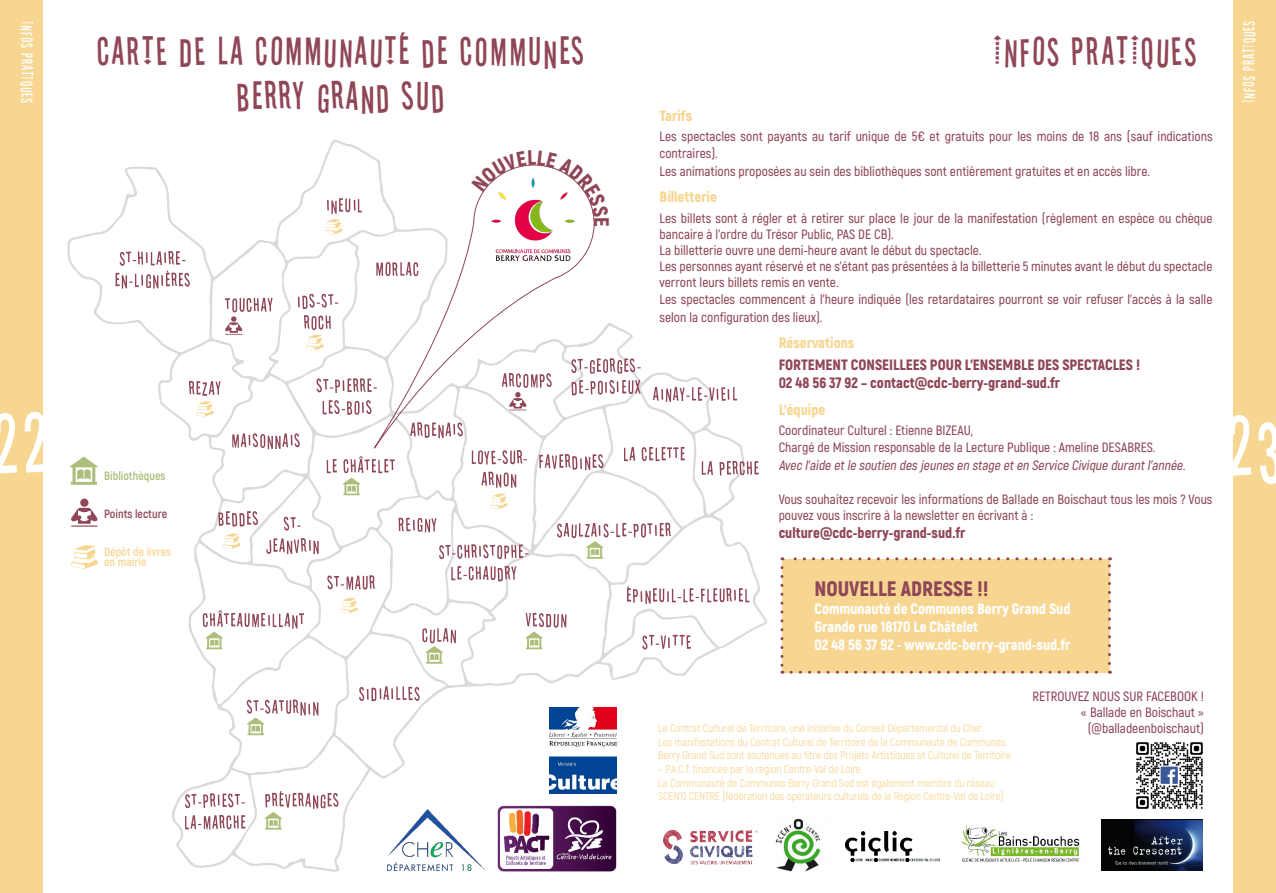
<style>
.page{position:relative;width:1276px;height:893px;background:#fff}
.page>*{position:absolute;margin:0;border:0;box-sizing:border-box;transform-origin:0 0}
.t1{font:37.2px/44.7px "Stereofidelic";letter-spacing:.07em;color:#8f4657;text-align:center}
.t2{font:900 21px "Akrobat";color:#8f4657}
.t3{font:900 15px/18px "Akrobat";color:#8f4657}
.t4{font:900 15px/18px "Akrobat";color:#fff}
.t5{font:900 15px "Akrobat";color:#f7d692}
.t6{font:15px "Stereofidelic";letter-spacing:.07em;color:#fff}
.t7{font:600 13.5px/16.2px "Akrobat";color:#8f4657}
.t8{font:italic 600 13.5px "Akrobat";color:#8f4657}
.t9{font:700 12px/10.5px "Akrobat";color:#f7d692}
.t10{font:700 12px "Akrobat";color:#abbe7a}
.t11{font:700 12px "Akrobat";color:#8f4657}
.t12{font:11.25px/13.5px "Akrobat";letter-spacing:-.01em;color:#f7d692}
</style>
<div class="page">
<div style="left:0;top:0;width:43px;height:893px;background:#f7d692"></div>
<div style="left:1233px;top:0;width:43px;height:893px;background:#f7d692"></div>
<svg style="left:67px;top:140px;width:700px;height:732px"></svg>
<svg style="left:70px;top:457px;width:28px;height:28px"></svg>
<div style="left:80px;top:499px;width:8px;height:8px;background:#8f4657;border-radius:50%"></div>
<svg style="left:71px;top:508px;width:27px;height:19px"></svg>
<img style="left:549px;top:707px;width:67px;height:86px">
<img style="left:387px;top:809px;width:99px;height:62px">
<img style="left:496px;top:804px;width:121px;height:68px">
<img style="left:775px;top:818px;width:46px;height:53px">
<img style="left:1101px;top:820px;width:101px;height:50px">
<img style="left:961px;top:825px;width:119px;height:38px">
<img style="left:661px;top:826px;width:96px;height:41px">
<img style="left:845px;top:832px;width:95px;height:30px">
<svg style="left:71px;top:545px;width:27px;height:24px"></svg>
<svg style="left:223px;top:533px;width:17px;height:16px"></svg>
<svg style="left:340px;top:598px;width:18px;height:15px"></svg>
<svg style="left:373px;top:164px;width:222px;height:287px"></svg>
<img style="left:486px;top:227px;width:93px;height:38px">
<img style="left:1136px;top:742px;width:67px;height:67px">
<div style="left:782px;top:559px;width:327px;height:113px;background:#f7d692"></div>
<svg style="left:780px;top:568px;width:3px;height:106px"></svg>
<svg style="left:791px;top:671px;width:319px;height:3px"></svg>
<svg style="left:1108px;top:557px;width:3px;height:106px"></svg>
<svg style="left:782px;top:557px;width:318px;height:3px"></svg>
<svg style="left:451px;top:566px;width:65px;height:15px"></svg>
<svg style="left:525px;top:613px;width:41px;height:36px"></svg>
<svg style="left:422px;top:628px;width:34px;height:36px"></svg>
<svg style="left:702px;top:461px;width:56px;height:14px"></svg>
<svg style="left:624px;top:447px;width:61px;height:14px"></svg>
<svg style="left:571px;top:358px;width:69px;height:16px"></svg>
<svg style="left:481px;top:472px;width:35px;height:37px"></svg>
<svg style="left:472px;top:450px;width:55px;height:14px"></svg>
<svg style="left:502px;top:373px;width:50px;height:38px"></svg>
<svg style="left:327px;top:456px;width:68px;height:39px"></svg>
<svg style="left:327px;top:575px;width:48px;height:15px"></svg>
<svg style="left:264px;top:791px;width:74px;height:39px"></svg>
<svg style="left:185px;top:815px;width:60px;height:15px"></svg>
<svg style="left:284px;top:517px;width:16px;height:14px"></svg>
<svg style="left:218px;top:511px;width:40px;height:15px"></svg>
<svg style="left:376px;top:262px;width:42px;height:14px"></svg>
<svg style="left:304px;top:315px;width:27px;height:35px"></svg>
<svg style="left:225px;top:298px;width:48px;height:37px"></svg>
<svg style="left:189px;top:381px;width:32px;height:36px"></svg>
<svg style="left:116px;top:251px;width:74px;height:38px"></svg>
<svg style="left:325px;top:198px;width:37px;height:36px"></svg>
<svg style="left:298px;top:294px;width:40px;height:15px"></svg>
<svg style="left:316px;top:378px;width:61px;height:15px"></svg>
<svg style="left:323px;top:400px;width:48px;height:15px"></svg>
<svg style="left:410px;top:422px;width:53px;height:16px"></svg>
<svg style="left:571px;top:380px;width:69px;height:15px"></svg>
<svg style="left:653px;top:387px;width:84px;height:15px"></svg>
<svg style="left:557px;top:523px;width:114px;height:36px"></svg>
<svg style="left:627px;top:586px;width:122px;height:18px"></svg>
<svg style="left:642px;top:635px;width:49px;height:14px"></svg>
<svg style="left:439px;top:544px;width:89px;height:15px"></svg>
<svg style="left:398px;top:518px;width:38px;height:14px"></svg>
<svg style="left:266px;top:538px;width:53px;height:16px"></svg>
<svg style="left:203px;top:610px;width:101px;height:39px"></svg>
<svg style="left:185px;top:793px;width:60px;height:15px"></svg>
<svg style="left:247px;top:700px;width:71px;height:35px"></svg>
<svg style="left:359px;top:686px;width:61px;height:15px"></svg>
<svg style="left:232px;top:433px;width:68px;height:16px"></svg>
<svg style="left:539px;top:454px;width:64px;height:16px"></svg>
<svg style="left:471px;top:150px;width:138px;height:77px"></svg>
<p class="t6" style="left:36px;top:21px;width:83px;rotate:90deg">INFOS PRATIQUES</p>
<p class="t6" style="left:1240px;top:103px;width:83px;rotate:-90deg">INFOS PRATIQUES</p>
<h1 class="t1" style="left:97px;top:30px;width:488px">CARTE DE LA COMMUNAUTÉ DE COMMUNES<br>BERRY GRAND SUD</h1>
<h1 class="t1" style="left:993px;top:30px;width:204px">INFOS PRATIQUES</h1>
<p class="t5" style="left:659px;top:106px;width:34px">Tarifs</p>
<p class="t7" style="left:659px;top:129px;width:554px">Les spectacles sont payants au tarif unique de 5€ et gratuits pour les moins de 18 ans (sauf indications contraires).</p>
<p class="t7" style="left:659px;top:163px;width:492px">Les animations proposées au sein des bibliothèques sont entièrement gratuites et en accès libre.</p>
<p class="t5" style="left:659px;top:187px;width:59px">Billetterie</p>
<p class="t7" style="left:659px;top:210px;width:554px">Les billets sont à régler et à retirer sur place le jour de la manifestation (règlement en espèce ou chèque bancaire à l’ordre du Trésor Public, PAS DE CB).<br>La billetterie ouvre une demi-heure avant le début du spectacle.<br>Les personnes ayant réservé et ne s’étant pas présentées à la billetterie 5 minutes avant le début du spectacle verront leurs billets remis en vente.<br>Les spectacles commencent à l’heure indiquée (les retardataires pourront se voir refuser l’accès à la salle</p>
<p class="t7" style="left:659px;top:309px;width:164px">selon la configuration des lieux).</p>
<p class="t5" style="left:778px;top:333px;width:77px">Réservations</p>
<p class="t3" style="left:778px;top:356px;width:363px">FORTEMENT CONSEILLEES POUR L’ENSEMBLE DES SPECTACLES !<br>02 48 56 37 92 – contact@cdc-berry-grand-sud.fr</p>
<p class="t5" style="left:778px;top:400px;width:48px">L’équipe</p>
<p class="t7" style="left:778px;top:422px;width:378px">Coordinateur Culturel : Etienne BIZEAU,<br>Chargé de Mission responsable de la Lecture Publique : Ameline DESABRES.</p>
<p class="t8" style="left:778px;top:457px;width:411px">Avec l’aide etle soutien des jeunes en stage eten Service Civique durantl’année.</p>
<p class="t7" style="left:778px;top:491px;width:435px">Vous souhaitez recevoir les informations de Bal!ade en Boischaut tous les mois ? Vous pouvez vous inscrire à la newsletter en écrivant à :</p>
<p class="t3" style="left:778px;top:523px;width:188px">culture@cdc-berry-grand-sud.fr</p>
<h2 class="t2" style="left:814px;top:575px;width:176px">NOUVELLE ADRESSE !!</h2>
<p class="t4" style="left:814px;top:599px;width:257px">Communauté de Communes Berry Grand Sud<br>Grande rue 18170 Le Châtelet<br>02 48 56 37 92 - www.cdc-berry-grand-sud.fr</p>
<p class="t10" style="left:104px;top:468px;width:63px">Bibliothèques</p>
<p class="t11" style="left:104px;top:506px;width:64px">Points lecture</p>
<p class="t9" style="left:104px;top:546px;width:68px">Dépôt de livres en mairie</p>
<p class="t12" style="left:658px;top:722px;width:354px">Le Contrat Culturel de Territoire, une initiative du Conseil Départemental du Cher.<br>Les manifestations du Contrat Culturel de Territoire de la Communauté de Communes<br>Berry Grand Sud sont soutenues au titre des Projets Artistiques et Culturel de Territoire</p>
<p class="t12" style="left:658px;top:762px;width:347px">– P.A.C.T. financée par la région Centre-Val de Loire.<br>La Communauté de Communes Berry Grand Sud est également membre du réseau<br>SCEN’O CENTRE (fédération des opérateurs culturels de la Région Centre-Val de Loire)</p>
<p class="t7" style="left:1032px;top:688px;width:173px;text-align:right">RETROUVEZ NOUS SUR FACEBOOK ! « Ballade en Boischaut » (@balladeenboischaut)</p>
</div>
